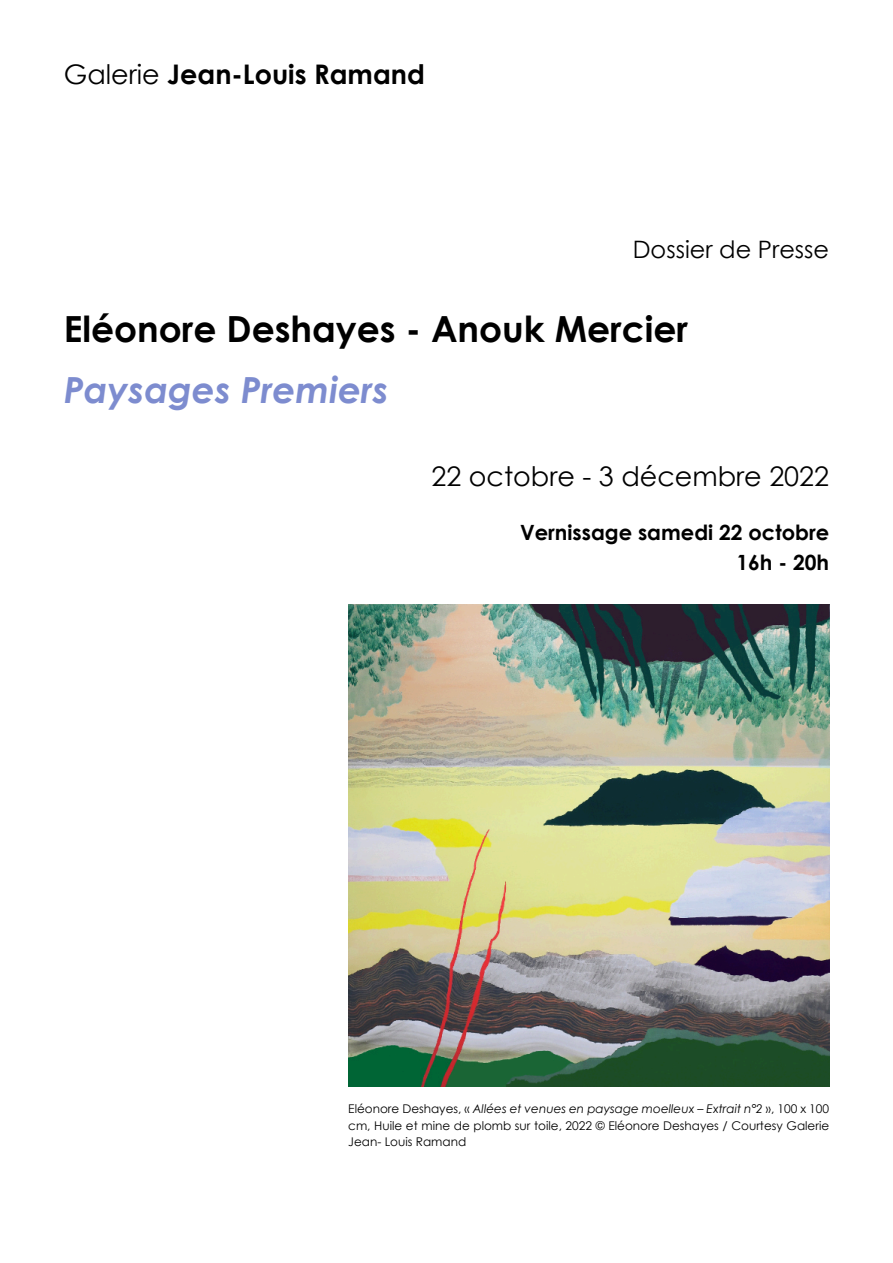
<style>
.page{position:relative;width:893px;height:1263px;background:#fff}
.page>*{position:absolute;margin:0;border:0;box-sizing:border-box;transform-origin:0 0}
.t1{font:700 36px "Century Gothic";color:#000}
.t2{font:italic 700 36px "Century Gothic";color:#7d8ccf}
.t3{font:700 27px "Century Gothic";color:#000}
.t4{font:27px "Century Gothic";color:#000}
.t5{font:24px "Century Gothic";color:#000}
.t6{font:700 21px/30px "Century Gothic";color:#000;text-align:right}
.t7{font:12px/16.5px "Century Gothic";color:#000;text-align:justify}
.s1{font-weight:400}
.s2{font-style:italic}
</style>
<div class="page">
<img style="left:348px;top:604px;width:481px;height:482px">
<h2 class="t3" style="left:64px;top:63px;width:363px"><span class="s1">Galerie</span> Jean-Louis Ramand</h2>
<h3 class="t5" style="left:633px;top:240px;width:198px">Dossier de Presse</h3>
<h1 class="t1" style="left:64px;top:315px;width:626px">Eléonore Deshayes - Anouk Mercier</h1>
<h1 class="t2" style="left:64px;top:376px;width:326px">Paysages Premiers</h1>
<h2 class="t4" style="left:432px;top:466px;width:399px">22 octobre - 3 décembre 2022</h2>
<h3 class="t6" style="left:520px;top:519px;width:311px">Vernissage samedi 22 octobre<br>16h - 20h</h3>
<p class="t7" style="left:348px;top:1101px;width:482px">Eléonore Deshayes, « <span class="s2">Allées et venues en paysage moelleux – Extrait n°2</span> », 100 x 100 cm, Huile et mine de plomb sur toile, 2022 © Eléonore Deshayes / Courtesy Galerie Jean- Louis Ramand</p>
</div>
